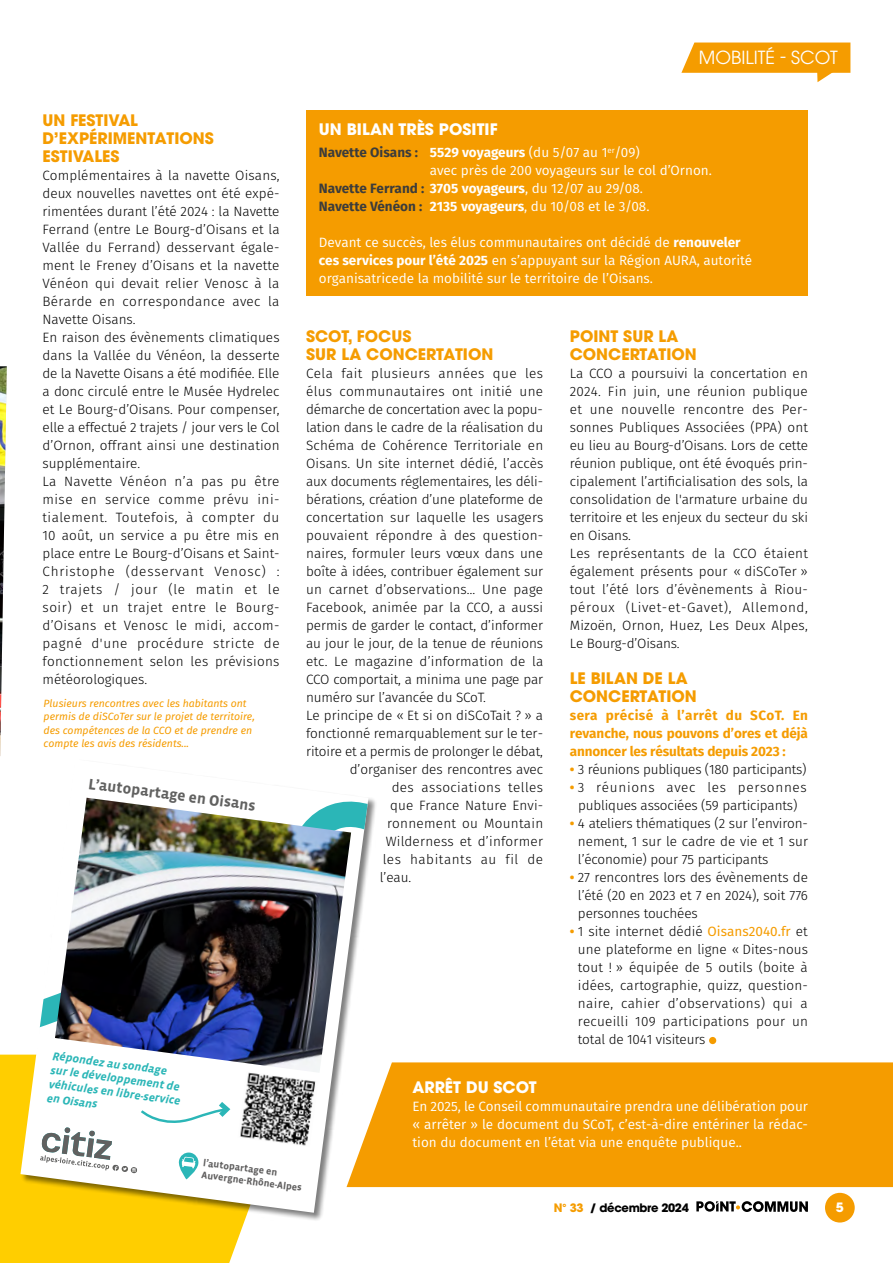
<style>
.page{position:relative;width:893px;height:1263px;background:#fff}
.page>*{position:absolute;margin:0;border:0;box-sizing:border-box;transform-origin:0 0}
.t1{font:18px "ITC Avant Garde Pro";color:#fff}
.t2{font:700 15.75px/18px "ITC Avant Garde Pro";color:#f59c00}
.t3{font:700 15.75px "ITC Avant Garde Pro";color:#fff}
.t4{font:700 15.45px "Vista Sans OTCE";color:#616160}
.t5{font:300 13.5px/18px "Fira Sans";letter-spacing:.005em;color:#000;text-align:justify}
.t6{font:13.5px/18px "Fira Sans";color:#fff}
.t7{font:700 13.5px/18px "Fira Sans";letter-spacing:-.01em;color:#f59c00;text-align:justify}
.t8{font:300 13.5px "Fira Sans";letter-spacing:.03em;color:#000}
.t9{font:700 13.5px "Fira Sans";color:#3c3c3b}
.t10{font:300 13.5px "Fira Sans";letter-spacing:-.015em;color:#000}
.t11{font:300 13.5px "Fira Sans";letter-spacing:.04em;color:#000}
.t12{font:700 12.9px "ITC Avant Garde Pro";color:#fff}
.t13{font:italic 700 11.7px/14.1px "Vista Sans OTCE";color:#2bb6b7}
.t14{font:700 11.55px "ITC Avant Garde Pro";letter-spacing:-.03em;color:#000}
.t15{font:italic 10.5px/13.5px "Fira Sans";color:#f59c00}
.t16{font:700 9.9px/12.1px "Vista Sans OTCE";color:#5f5e5e}
.s1{color:#fff}
.s2{font-weight:400;color:#fff}
.s3{font-weight:700;color:#3c3c3b}
.s4{font-weight:700}
.s5{font-weight:700;color:#f59c00}
.s6{font-weight:400;color:#f59c00}
.s7{color:#f59c00}
</style>
<div class="page">
<div style="left:0;top:1054px;width:244px;height:209px;background:#ffce00"></div>
<svg style="left:681px;top:43px;width:169px;height:39px"></svg>
<div style="left:825px;top:1193px;width:30px;height:29px;background:#f59c00;border-radius:50%"></div>
<svg style="left:696px;top:1201px;width:112px;height:11px"></svg>
<img style="left:0;top:366px;width:7px;height:390px">
<div style="left:709px;top:1037px;width:7px;height:7px;background:#f59c00;border-radius:50%"></div>
<div style="left:20px;top:759px;width:357px;height:463px;background:#000;opacity:.5"></div>
<svg style="left:20px;top:759px;width:348px;height:454px"></svg>
<svg style="left:20px;top:778px;width:348px;height:271px"></svg>
<img style="left:55px;top:798px;width:296px;height:275px">
<img style="left:238px;top:1071px;width:80px;height:76px">
<svg style="left:40px;top:1097px;width:194px;height:82px"></svg>
<div style="left:306px;top:111px;width:502px;height:185px;background:#f59c00"></div>
<div style="left:347px;top:1062px;width:546px;height:125px;background:#f59c00"></div>
<p class="t2" style="left:43px;top:111px;width:173px">UN FESTIVAL<br>D’EXPÉRIMENTATIONS<br>ESTIVALES</p>
<p class="t5" style="left:43px;top:166px;width:239px;text-align:left">Complémentaires à la navette Oisans, deux nouvelles navettes ont été expé&shy;rimentées durant l’été 2024 : la Navette Ferrand (entre Le Bourg-d’Oisans et la Vallée du Ferrand) desservant égale&shy;ment le Freney d’Oisans et la navette Vénéon qui devait relier Venosc à la Bérarde en correspondance avec la Navette Oisans.<br>En raison des évènements climatiques dans la Vallée du Vénéon, la desserte de la Navette Oisans a été modifiée. Elle a donc circulé entre le Musée Hydrelec et Le Bourg-d’Oisans. Pour compenser, elle a effectué 2 trajets / jour vers le Col d’Ornon, offrant ainsi une destination supplémentaire.<br>La Navette Vénéon n’a pas pu être mise en service comme prévu ini&shy;tialement. Toutefois, à compter du 10 août, un service a pu être mis en place entre Le Bourg-d’Oisans et Saint-Christophe (desservant Venosc) :<br>2 trajets / jour (le matin et le soir) et un trajet entre le Bourg&shy;d’Oisans et Venosc le midi, accom&shy;pagné d'une procédure stricte de fonctionnement selon les prévisions météorologiques.</p>
<p class="t15" style="left:44px;top:696px;width:213px">Plusieurs rencontres avec les habitants ont permis de diSCoTer sur le projet de territoire, des compétences de la CCO et de prendre en compte les avis des résidents...</p>
<p class="t4" style="left:90px;top:774px;width:170px;rotate:8deg">L’autopartage en Oisans</p>
<p class="t13" style="left:53px;top:1049px;width:134px;rotate:7deg">Répondez au sondage sur le développement de véhicules en libre-service en Oisans</p>
<h1 class="t1" style="left:699px;top:46px;width:141px">MOBILITÉ - SCOT</h1>
<p class="t3" style="left:319px;top:119px;width:180px">UN BILAN TRÈS POSITIF</p>
<p class="t9" style="left:319px;top:143px;width:322px">Navette Oisans : <span class="s1">5529 voyageurs</span> <span class="s2">(du 5/07 au 1</span><sup>er</sup><span class="s2">/09)</span></p>
<p class="t6" style="left:430px;top:162px;width:283px">avec près de 200 voyageurs sur le col d’Ornon.</p>
<p class="t6" style="left:319px;top:180px;width:325px"><span class="s3">Navette Ferrand :</span> <span class="s4">3705 voyageurs</span>, du 12/07 au 29/08.</p>
<p class="t6" style="left:319px;top:198px;width:332px"><span class="s3">Navette Vénéon :</span> <span class="s4">2135 voyageurs</span>, du 10/08 et le 3/08.</p>
<p class="t6" style="left:319px;top:234px;width:435px">Devant ce succès, les élus communautaires ont décidé de <span class="s4">renouveler ces services pour l’été 2025</span> en s’appuyant sur la Région AURA, autorité organisatricede la mobilité sur le territoire de l’Oisans.</p>
<p class="t2" style="left:306px;top:327px;width:189px">SCOT, FOCUS<br>SUR LA CONCERTATION</p>
<p class="t8" style="left:306px;top:364px;width:239px">Cela fait plusieurs années que les</p>
<p class="t5" style="left:306px;top:382px;width:238px">élus communautaires ont initié une</p>
<p class="t5" style="left:306px;top:400px;width:238px">démarche de concertation avec la popu-</p>
<p class="t5" style="left:306px;top:418px;width:239px">lation dans le cadre de la réalisation du</p>
<p class="t5" style="left:306px;top:436px;width:239px">Schéma de Cohérence Territoriale en</p>
<p class="t5" style="left:306px;top:454px;width:239px">Oisans. Un site internet dédié, l’accès</p>
<p class="t5" style="left:306px;top:472px;width:239px">aux documents réglementaires, les déli-</p>
<p class="t5" style="left:306px;top:490px;width:238px">bérations, création d’une plateforme de</p>
<p class="t5" style="left:306px;top:508px;width:239px">concertation sur laquelle les usagers</p>
<p class="t5" style="left:306px;top:526px;width:239px">pouvaient répondre à des question-</p>
<p class="t5" style="left:306px;top:544px;width:238px">naires, formuler leurs vœux dans une</p>
<p class="t5" style="left:306px;top:562px;width:238px">boîte à idées, contribuer également sur</p>
<p class="t5" style="left:306px;top:580px;width:238px">un carnet d’observations… Une page</p>
<p class="t5" style="left:306px;top:598px;width:239px">Facebook, animée par la CCO, a aussi</p>
<p class="t5" style="left:306px;top:616px;width:238px">permis de garder le contact, d’informer</p>
<p class="t5" style="left:306px;top:634px;width:238px">au jour le jour, de la tenue de réunions</p>
<p class="t5" style="left:306px;top:652px;width:239px">etc. Le magazine d’information de la</p>
<p class="t5" style="left:306px;top:670px;width:239px">CCO comportait, a minima une page par</p>
<p class="t5" style="left:306px;top:688px;width:181px">numéro sur l’avancée du SCoT.</p>
<p class="t5" style="left:306px;top:706px;width:238px">Le principe de « Et si on diSCoTait ? » a</p>
<p class="t5" style="left:306px;top:724px;width:239px">fonctionné remarquablement sur le ter-</p>
<p class="t5" style="left:306px;top:742px;width:238px">ritoire et a permis de prolonger le débat,</p>
<p class="t5" style="left:350px;top:760px;width:195px">d’organiser des rencontres avec</p>
<p class="t8" style="left:392px;top:778px;width:153px">des associations telles</p>
<p class="t5" style="left:390px;top:796px;width:155px">que France Nature Envi-</p>
<p class="t5" style="left:387px;top:814px;width:158px">ronnement ou Mountain</p>
<p class="t5" style="left:386px;top:832px;width:159px">Wilderness et d’informer</p>
<p class="t11" style="left:383px;top:850px;width:162px">les habitants au fil de</p>
<p class="t5" style="left:380px;top:868px;width:33px">l’eau.</p>
<p class="t2" style="left:570px;top:327px;width:129px">POINT SUR LA<br>CONCERTATION</p>
<p class="t5" style="left:570px;top:364px;width:240px;text-align:left">La CCO a poursuivi la concertation en 2024. Fin juin, une réunion publique et une nouvelle rencontre des Per&shy;sonnes Publiques Associées (PPA) ont eu lieu au Bourg-d’Oisans. Lors de cette réunion publique, ont été évoqués prin&shy;cipalement l’artificialisation des sols, la consolidation de l'armature urbaine du territoire et les enjeux du secteur du ski en Oisans.<br>Les représentants de la CCO étaient également présents pour « diSCoTer » tout l’été lors d’évènements à Riou&shy;péroux (Livet-et-Gavet), Allemond, Mizoën, Ornon, Huez, Les Deux Alpes, Le Bourg-d’Oisans.</p>
<p class="t2" style="left:570px;top:669px;width:129px">LE BILAN DE LA<br>CONCERTATION</p>
<p class="t7" style="left:570px;top:706px;width:240px">sera précisé à l’arrêt du SCoT. En revanche, nous pouvons d’ores et déjà annoncer les résultats depuis 2023 :</p>
<p class="t10" style="left:570px;top:760px;width:238px"><span class="s5">•</span> 3 réunions publiques (180 participants)</p>
<p class="t5" style="left:570px;top:778px;width:239px;text-align:center"><span class="s5">•</span> 3 réunions avec les personnes publiques associées (59 participants)</p>
<p class="t5" style="left:578px;top:814px;width:232px;text-indent:-8px"><span class="s5">•</span> 4 ateliers thématiques (2 sur l’environ&shy;nement, 1 sur le cadre de vie et 1 sur l’économie) pour 75 participants</p>
<p class="t5" style="left:578px;top:868px;width:231px;text-indent:-8px"><span class="s5">•</span> 27 rencontres lors des évènements de l’été (20 en 2023 et 7 en 2024), soit 776 personnes touchées</p>
<p class="t5" style="left:578px;top:922px;width:232px;text-indent:-8px"><span class="s5">•</span> 1 site internet dédié <span class="s6">Oisans2040.fr</span> et une plateforme en ligne « Dites-nous tout ! » équipée de 5 outils (boite à idées, cartographie, quizz, question&shy;naire, cahier d’observations) qui a recueilli 109 participations pour un total de 1041 visiteurs</p>
<p class="t3" style="left:412px;top:1076px;width:126px">ARRÊT DU SCOT</p>
<p class="t6" style="left:412px;top:1097px;width:397px;text-align:justify">En 2025, le Conseil communautaire prendra une délibération pour « arrêter » le document du SCoT, c’est-à-dire entériner la rédac&shy;tion du document en l’état via une enquête publique..</p>
<p class="t16" style="left:204px;top:1157px;width:102px;rotate:7deg">l’autopartage en<br>Auvergne-Rhône-Alpes</p>
<p class="t14" style="left:554px;top:1200px;width:137px"><span class="s7">N° 33</span> / décembre 2024</p>
<p class="t12" style="left:836px;top:1198px;width:9px">5</p>
</div>
